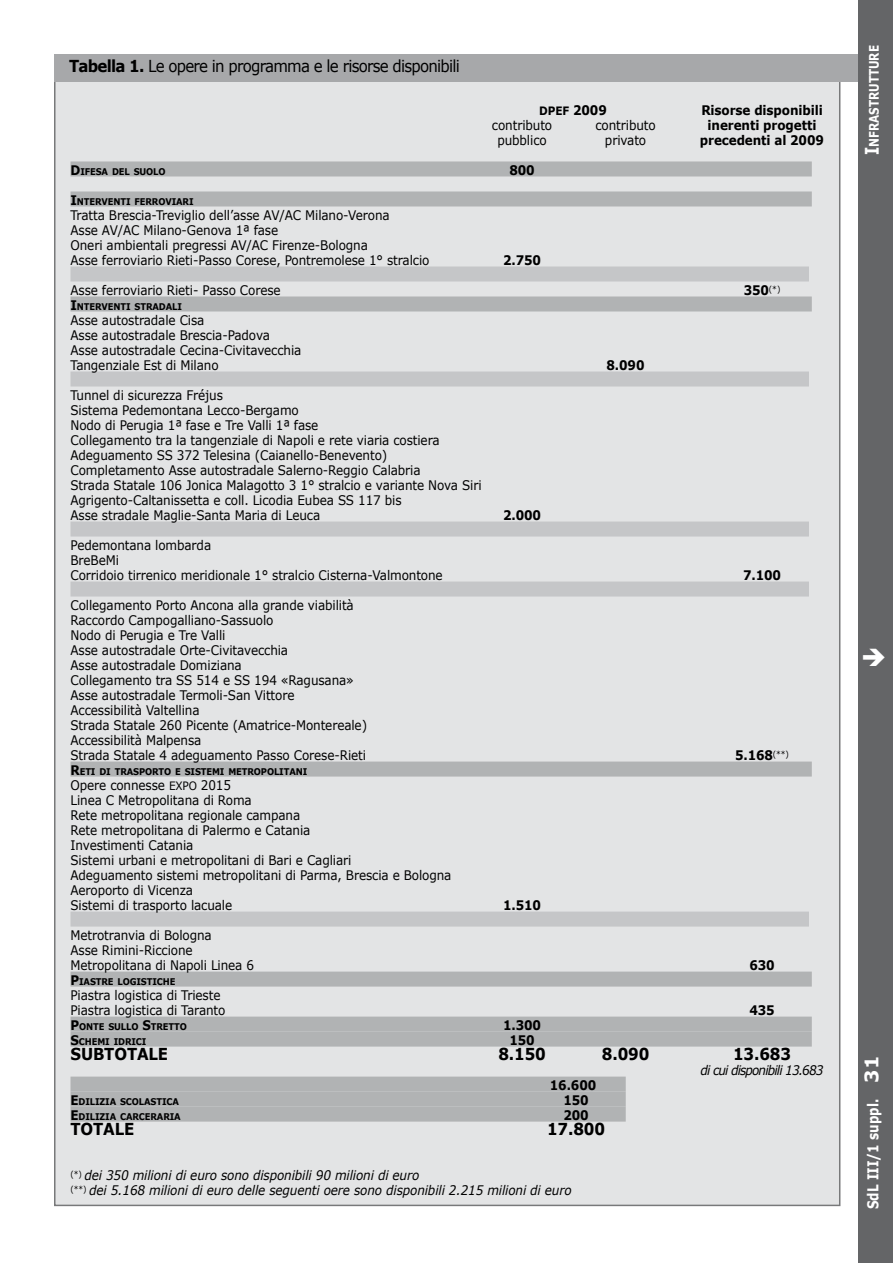
<style>
.page{position:relative;width:893px;height:1263px;background:#fff}
.page>*{position:absolute;margin:0;border:0;box-sizing:border-box;transform-origin:0 0}
.t1{font:16.5px "Verdana";letter-spacing:-.05em;color:#000;scale:.91 1}
.t2{font:700 16.5px "Verdana";letter-spacing:-.01em;color:#000;scale:.91 1}
.t3{font:700 15px "Verdana";color:#fff;scale:.8 1}
.t4{font:13.2px/15px "Verdana";letter-spacing:-.01em;color:#000;scale:.91 1}
.t5{font:italic 13.2px/15px "Verdana";letter-spacing:-.01em;color:#000;scale:.91 1}
.t6{font:700 13.2px "Verdana";letter-spacing:-.01em;color:#000;scale:.91 1}
.t7{font:italic 13.2px "Verdana";letter-spacing:-.07em;color:#000;scale:.91 1}
.t8{font:700 13.2px "Verdana";letter-spacing:-.01em;color:#000;scale:.91 1}
.t9{font:700 13.2px "Verdana";color:#fff;scale:.8 1}
.t10{font:700 11.55px "Verdana";color:#000;scale:.91 1}
.t11{font:700 9.3px "Verdana";letter-spacing:-.015em;color:#000;scale:.91 1}
.s1{font-weight:700}
.s2{font-size:13.2px}
.s3{font-size:11.55px}
.s4{font-size:18.75px}
</style>
<div class="page">
<div style="left:55px;top:73px;width:785px;height:1132px;background:#e3e4e5"></div>
<div style="left:70px;top:161px;width:742px;height:15px;background:#b1b3b4"></div>
<div style="left:70px;top:191px;width:742px;height:15px;background:#b1b3b4"></div>
<div style="left:70px;top:266px;width:739px;height:15px;background:#c5c6c8"></div>
<div style="left:70px;top:296px;width:742px;height:15px;background:#b1b3b4"></div>
<div style="left:70px;top:371px;width:739px;height:15px;background:#c5c6c8"></div>
<div style="left:70px;top:521px;width:739px;height:15px;background:#c5c6c8"></div>
<div style="left:70px;top:581px;width:739px;height:15px;background:#c5c6c8"></div>
<div style="left:70px;top:761px;width:742px;height:15px;background:#b1b3b4"></div>
<div style="left:70px;top:911px;width:739px;height:15px;background:#c5c6c8"></div>
<div style="left:70px;top:971px;width:742px;height:15px;background:#b1b3b4"></div>
<div style="left:70px;top:1016px;width:742px;height:15px;background:#b1b3b4"></div>
<div style="left:70px;top:1031px;width:742px;height:15px;background:#b1b3b4"></div>
<div style="left:70px;top:1076px;width:556px;height:15px;background:#b1b3b4"></div>
<div style="left:70px;top:1091px;width:556px;height:15px;background:#b1b3b4"></div>
<div style="left:70px;top:1106px;width:556px;height:15px;background:#b1b3b4"></div>
<div style="left:54px;top:54px;width:822px;height:27px;background:#a7a8aa"></div>
<div style="left:859px;top:0;width:34px;height:1263px;background:#646567"></div>
<p class="t1" style="left:69px;top:56px;width:431px"><span class="s1">Tabella 1.</span> Le opere in programma e le risorse disponibili</p>
<p class="t10" style="left:539px;top:103px;width:76px">DPEF <span class="s2">2009</span></p>
<p class="t6" style="left:701px;top:102px;width:135px">Risorse disponibili</p>
<p class="t4" style="left:492px;top:117px;width:68px">contributo</p>
<p class="t4" style="left:595px;top:117px;width:68px">contributo</p>
<p class="t6" style="left:708px;top:117px;width:121px">inerenti progetti</p>
<p class="t4" style="left:497px;top:132px;width:56px">pubblico</p>
<p class="t4" style="left:605px;top:132px;width:47px">privato</p>
<p class="t6" style="left:700px;top:132px;width:138px">precedenti al 2009</p>
<p class="t11" style="left:70px;top:166px;width:106px"><span class="s2">D</span>IFESA DEL SUOLO</p>
<p class="t6" style="left:509px;top:162px;width:29px">800</p>
<p class="t11" style="left:71px;top:196px;width:137px"><span class="s2">I</span> NTERVENTI FERROVIARI</p>
<p class="t4" style="left:71px;top:207px;width:396px">Tratta Brescia-Treviglio dell’asse AV/AC Milano-Verona<br>Asse AV/AC Milano-Genova 1ª fase<br>Oneri ambientali pregressi AV/AC Firenze-Bologna<br>Asse ferroviario Rieti-Passo Corese, Pontremolese 1° stralcio</p>
<p class="t6" style="left:503px;top:252px;width:43px">2.750</p>
<p class="t4" style="left:71px;top:282px;width:232px">Asse ferroviario Rieti- Passo Corese</p>
<p class="t6" style="left:744px;top:282px;width:42px">350<sup>(*)</sup></p>
<p class="t11" style="left:70px;top:301px;width:124px"><span class="s2">I</span> NTERVENTI STRADALI</p>
<p class="t4" style="left:70px;top:312px;width:255px">Asse autostradale Cisa<br>Asse autostradale Brescia-Padova<br>Asse autostradale Cecina-Civitavecchia<br>Tangenziale Est di Milano</p>
<p class="t6" style="left:607px;top:357px;width:43px">8.090</p>
<p class="t4" style="left:70px;top:387px;width:453px">Tunnel di sicurezza Fréjus<br>Sistema Pedemontana Lecco-Bergamo<br>Nodo di Perugia 1ª fase e Tre Valli 1ª fase<br>Collegamento tra la tangenziale di Napoli e rete viaria costiera Adeguamento SS 372 Telesina (Caianello-Benevento)<br>Completamento Asse autostradale Salerno-Reggio Calabria<br>Strada Statale 106 Jonica Malagotto 3 1° stralcio e variante Nova Siri Agrigento-Caltanissetta e coll. Licodia Eubea SS 117 bis<br>Asse stradale Maglie-Santa Maria di Leuca</p>
<p class="t4" style="left:71px;top:537px;width:411px">Pedemontana lombarda<br>BreBeMi<br>Corridoio tirrenico meridionale 1° stralcio Cisterna-Valmontone</p>
<p class="t4" style="left:71px;top:597px;width:327px">Collegamento Porto Ancona alla grande viabilità Raccordo Campogalliano-Sassuolo<br>Nodo di Perugia e Tre Valli<br>Asse autostradale Orte-Civitavecchia<br>Asse autostradale Domiziana<br>Collegamento tra SS 514 e SS 194 «Ragusana» Asse autostradale Termoli-San Vittore Accessibilità Valtellina<br>Strada Statale 260 Picente (Amatrice-Montereale)<br>Accessibilità Malpensa<br>Strada Statale 4 adeguamento Passo Corese-Rieti</p>
<p class="t11" style="left:70px;top:766px;width:262px"><span class="s2">R</span>ETI DI TRASPORTO E SISTEMI METROPOLITANI</p>
<p class="t4" style="left:70px;top:777px;width:420px">Opere connesse <span class="s3">EXPO</span> 2015<br>Linea C Metropolitana di Roma<br>Rete metropolitana regionale campana<br>Rete metropolitana di Palermo e Catania<br>Investimenti Catania<br>Sistemi urbani e metropolitani di Bari e Cagliari<br>Adeguamento sistemi metropolitani di Parma, Brescia e Bologna Aeroporto di Vicenza<br>Sistemi di trasporto lacuale</p>
<p class="t4" style="left:71px;top:927px;width:203px">Metrotranvia di Bologna<br>Asse Rimini-Riccione<br>Metropolitana di Napoli Linea 6</p>
<p class="t11" style="left:71px;top:976px;width:117px"><span class="s2">P</span>IASTRE LOGISTICHE</p>
<p class="t4" style="left:70px;top:987px;width:172px">Piastra logistica di Trieste<br>Piastra logistica di Taranto</p>
<p class="t6" style="left:503px;top:507px;width:43px">2.000</p>
<p class="t6" style="left:503px;top:897px;width:43px">1.510</p>
<p class="t6" style="left:743px;top:567px;width:43px">7.100</p>
<p class="t6" style="left:735px;top:747px;width:61px">5.168<sup>(**)</sup></p>
<p class="t6" style="left:749px;top:957px;width:29px">630</p>
<p class="t6" style="left:749px;top:1002px;width:29px">435</p>
<p class="t11" style="left:70px;top:1021px;width:129px"><span class="s2">P</span>ONTE SULLO <span class="s2">S</span>TRETTO</p>
<p class="t8" style="left:503px;top:1017px;width:43px">1.300</p>
<p class="t11" style="left:71px;top:1036px;width:85px"><span class="s2">S</span>CHEMI IDRICI</p>
<p class="t8" style="left:509px;top:1032px;width:29px">150</p>
<p class="t2" style="left:70px;top:1043px;width:50px">SU BTOT</p>
<p class="t2" style="left:137px;top:1043px;width:29px">ALE</p>
<p class="t2" style="left:498px;top:1043px;width:54px">8.150</p>
<p class="t2" style="left:602px;top:1043px;width:54px">8.090</p>
<p class="t2" style="left:733px;top:1043px;width:65px">13.683</p>
<p class="t7" style="left:701px;top:1062px;width:137px">di cui disponibili 13.683</p>
<p class="t8" style="left:550px;top:1077px;width:52px">16.600</p>
<p class="t11" style="left:70px;top:1096px;width:121px"><span class="s2">E</span> DILIZIA SCOLASTICA</p>
<p class="t8" style="left:563px;top:1092px;width:29px">150</p>
<p class="t11" style="left:70px;top:1111px;width:123px"><span class="s2">E</span> DILIZIA CARCERARIA</p>
<p class="t8" style="left:563px;top:1107px;width:29px">200</p>
<p class="t2" style="left:70px;top:1118px;width:13px">TOT</p>
<p class="t2" style="left:103px;top:1118px;width:29px">ALE</p>
<p class="t2" style="left:547px;top:1118px;width:65px">17.800</p>
<p class="t5" style="left:70px;top:1167px;width:552px"><sup>(*)</sup> dei 350 milioni di euro sono disponibili 90 milioni di euro<br><sup>(**)</sup> dei 5.168 milioni di euro delle seguenti oere sono disponibili 2.215 milioni di euro</p>
<p class="t9" style="left:866px;top:155px;width:139px;rotate:-90deg"><span class="s4">I</span> NFRASTRUTTURE</p>
<p class="t3" style="left:863px;top:1209px;width:193px;rotate:-90deg">SdL III/1 suppl. <span class="s4">31</span></p>
</div>
